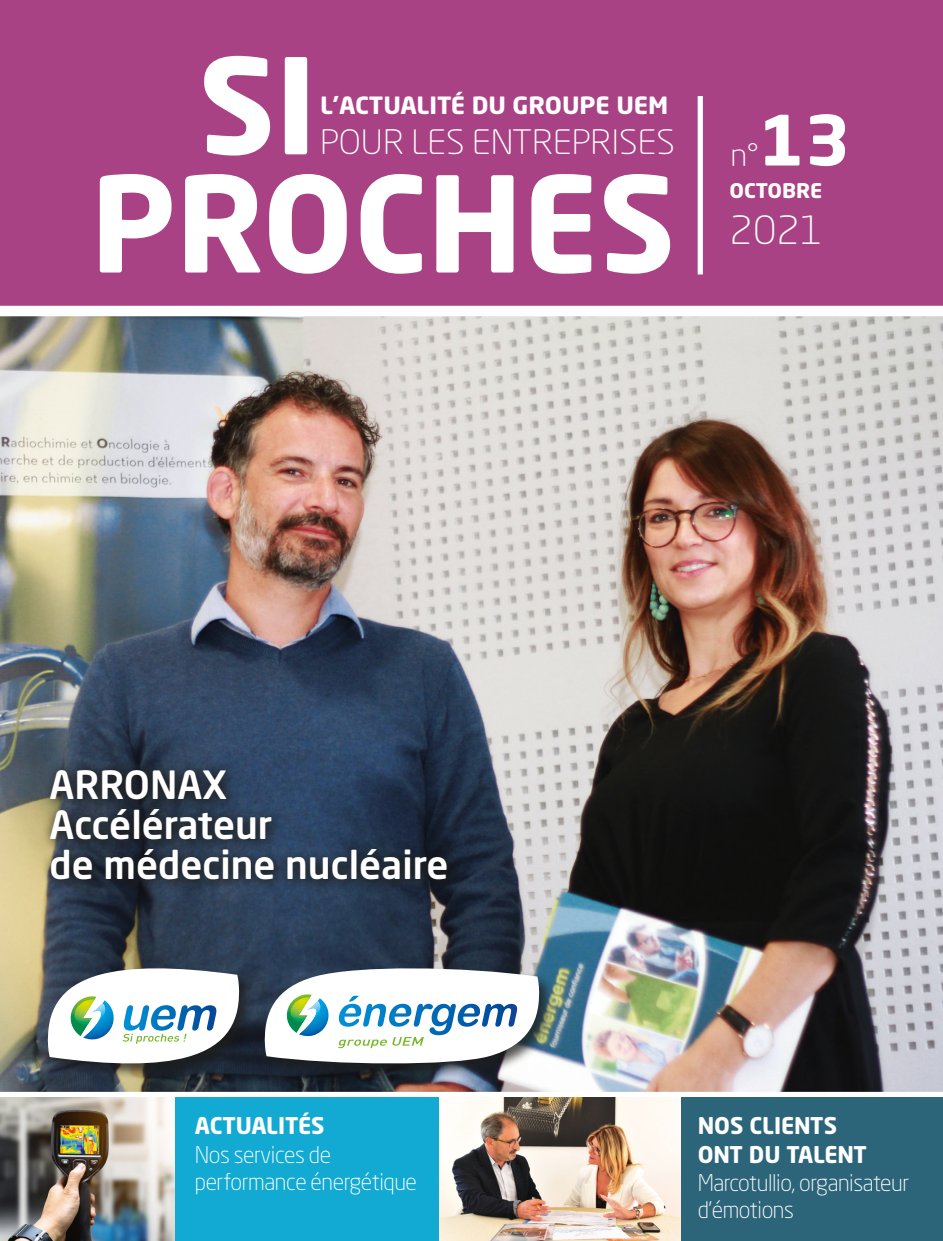
<style>
.page{position:relative;width:943px;height:1241px;background:#fff}
.page>*{position:absolute;margin:0;border:0;box-sizing:border-box;transform-origin:0 0}
.t1{font:700 130.9px "Neo Sans Std";color:#fff}
.t2{font:500 38.5px/40.2px "Neo Sans Std";color:#fff}
.t3{font:300 38.5px "Neo Sans Std";color:#fff;scale:1.05 1}
.t4{font:300 33.25px "Neo Sans Std";color:#fff;scale:1.05 1}
.t5{font:300 30.8px "Neo Sans Std";color:#fff;scale:1.05 1}
.t6{font:700 23.45px "Neo Sans Std";color:#fff;scale:1.05 1}
.t7{font:300 22.75px/26.2px "Neo Sans Std";letter-spacing:-.02em;color:#fff}
.t8{font:700 22.75px/28px "Neo Sans Std";color:#fff}
.t9{font:700 19.95px "Neo Sans Std";color:#fff;scale:1.05 1}
.s1{font-weight:700;font-size:68.42px}
</style>
<div class="page">
<img style="left:0;top:316px;width:943px;height:775px">
<div style="left:0;top:0;width:943px;height:316px;background:#a84284"></div>
<div style="left:44px;top:762px;width:416px;height:131px;background:#1d1d1b;opacity:.75"></div>
<div style="left:40px;top:758px;width:417px;height:132px;background:#1d1d1b;opacity:.75"></div>
<div style="left:0;top:306px;width:943px;height:10px;background:#fff"></div>
<div style="left:697px;top:96px;width:6px;height:178px;background:#fff"></div>
<div style="left:46px;top:965px;width:209px;height:114px;background:#1d1d1b;opacity:.75"></div>
<svg style="left:48px;top:968px;width:191px;height:95px"></svg>
<div style="left:262px;top:965px;width:293px;height:114px;background:#1d1d1b;opacity:.75"></div>
<svg style="left:265px;top:968px;width:274px;height:95px"></svg>
<div style="left:152px;top:1097px;width:287px;height:143px;background:#12aad2"></div>
<div style="left:680px;top:1096px;width:263px;height:144px;background:#2c657a"></div>
<img style="left:0;top:1097px;width:175px;height:143px">
<img style="left:439px;top:1097px;width:241px;height:143px">
<h1 class="t1" style="left:198px;top:22px;width:119px">SI</h1>
<p class="t6" style="left:320px;top:90px;width:333px">L’ACTUALITÉ DU GROUPE UEM</p>
<h3 class="t4" style="left:320px;top:122px;width:339px">POUR LES ENTREPRISES</h3>
<h1 class="t1" style="left:91px;top:140px;width:586px">PROCHES</h1>
<h3 class="t5" style="left:730px;top:136px;width:116px">n°<span class="s1">13</span></h3>
<p class="t9" style="left:729px;top:177px;width:90px">OCTOBRE</p>
<h2 class="t3" style="left:729px;top:207px;width:91px">2021</h2>
<h2 class="t2" style="left:50px;top:763px;width:400px">ARRONAX<br>Accélérateur<br>de médecine nucléaire</h2>
<p class="t8" style="left:195px;top:1111px;width:131px">ACTUALITÉS</p>
<p class="t7" style="left:195px;top:1141px;width:223px">Nos services de performance énergétique</p>
<p class="t8" style="left:697px;top:1111px;width:171px">NOS CLIENTS<br>ONT DU TALENT</p>
<p class="t7" style="left:697px;top:1169px;width:213px">Marcotullio, organisateur d’émotions</p>
</div>
